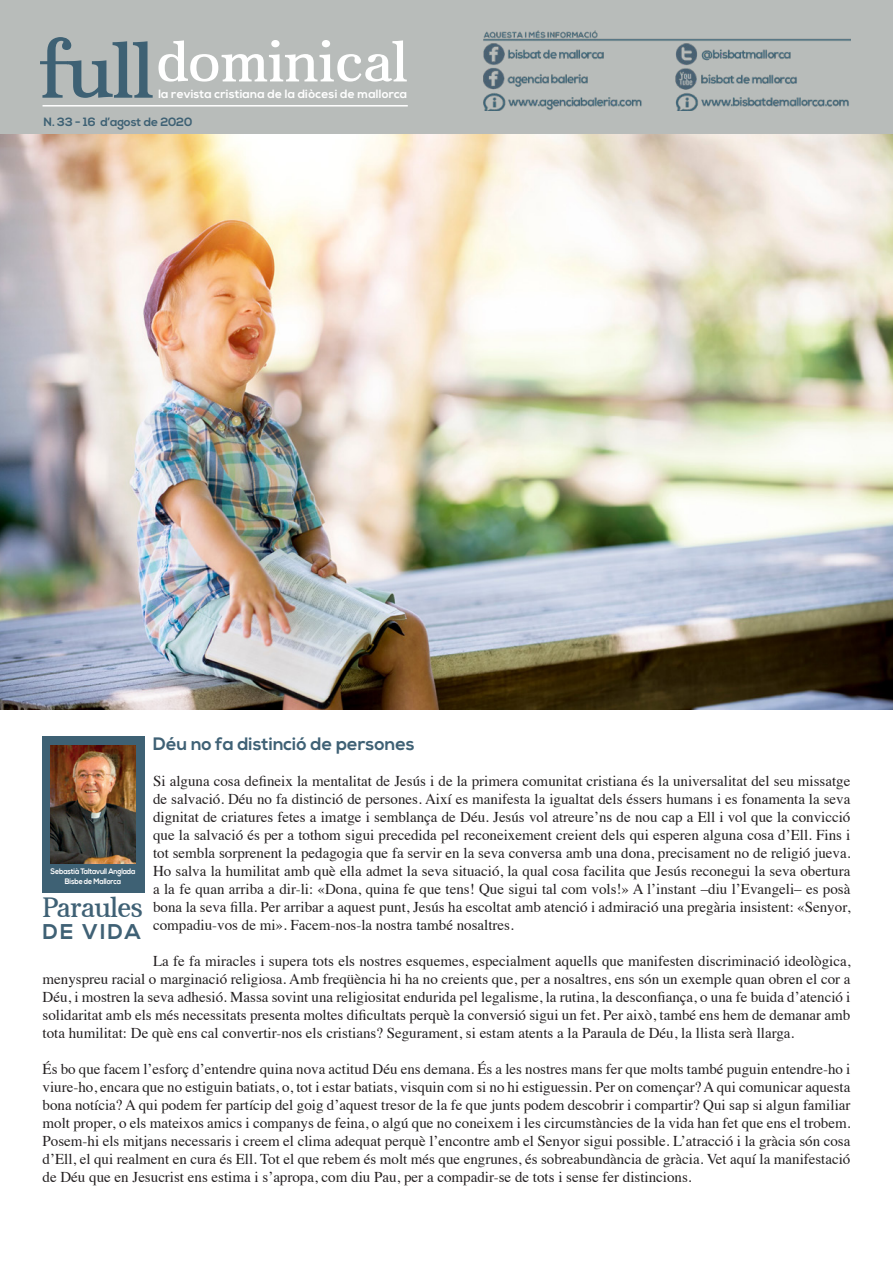
<style>
.page{position:relative;width:893px;height:1263px;background:#fff}
.page>*{position:absolute;margin:0;border:0;box-sizing:border-box;transform-origin:0 0}
.t1{font:78.3px "Aver";color:#3e6174;scale:1.05 1}
.t2{font:57px "Aver";letter-spacing:-.01em;color:#fff;scale:1.05 1}
.t3{font:28.5px "Aver";letter-spacing:-.02em;color:#3f6175}
.t4{font:700 21.3px "Nexa";letter-spacing:.1em;color:#3f6175}
.TITULO_NOTICIA{font:700 18px "Nexa";color:#3f6175}
.TEXTO_NOTICIAS{font:15px/18px "Times";color:#231f20;text-align:justify}
.t5{font:700 12px "Nexa";letter-spacing:.01em;color:#fff}
.t6{font:700 12px "Nexa";letter-spacing:-.005em;color:#3e6174}
.t7{font:700 7.95px "Nexa";letter-spacing:-.02em;color:#fff;scale:.89 1}
</style>
<div class="page">
<img style="left:0;top:134px;width:893px;height:575px">
<div style="left:0;top:0;width:893px;height:134px;background:#b8bcba"></div>
<hr style="left:43px;top:105px;width:365px;height:2px;background:#fff">
<img style="left:483px;top:30px;width:367px;height:81px">
<div style="left:43px;top:737px;width:102px;height:156px;background:#3e6174"></div>
<img style="left:51px;top:746px;width:85px;height:117px">
<p class="t1" style="left:38px;top:28px;width:112px">full</p>
<p class="t2" style="left:156px;top:31px;width:241px">dominical</p>
<p class="t5" style="left:158px;top:87px;width:250px">la revista cristiana de la diòcesi de mallorca</p>
<p class="t6" style="left:44px;top:115px;width:150px">N. 33 - 16 d’agost de 2020</p>
<p class="TITULO_NOTICIA" style="left:153px;top:734px;width:263px">Déu no fa distinció de persones</p>
<p class="TEXTO_NOTICIAS" style="left:153px;top:771px;width:699px">Si alguna cosa defineix la mentalitat de Jesús i de la primera comunitat cristiana és la universalitat del seu missatge de salvació. Déu no fa distinció de persones. Així es manifesta la igualtat dels éssers humans i es fonamenta la seva dignitat de criatures fetes a imatge i semblança de Déu. Jesús vol atreure’ns de nou cap a Ell i vol que la convicció que la salvació és per a tothom sigui precedida pel reconeixement creient dels qui esperen alguna cosa d’Ell. Fins i tot sembla sorprenent la pedagogia que fa servir en la seva conversa amb una dona, precisament no de religió jueva.<br>Ho salva la humilitat amb què ella admet la seva situació, la qual cosa facilita que Jesús reconegui la seva obertura a la fe quan arriba a dir-li: «Dona, quina fe que tens! Que sigui tal com vols!» A l’instant –diu l’Evangeli– es posà bona la seva filla. Per arribar a aquest punt, Jesús ha escoltat amb atenció i admiració una pregària insistent: «Senyor, compadiu-vos de mi». Facem-nos-la nostra també nosaltres.</p>
<p class="TEXTO_NOTICIAS" style="left:43px;top:951px;width:809px;text-indent:111px">La fe fa miracles i supera tots els nostres esquemes, especialment aquells que manifesten discriminació ideològica, menyspreu racial o marginació religiosa. Amb freqüència hi ha no creients que, per a nosaltres, ens són un exemple quan obren el cor a Déu, i mostren la seva adhesió. Massa sovint una religiositat endurida pel legalisme, la rutina, la desconfiança, o una fe buida d’atenció i solidaritat amb els més necessitats presenta moltes dificultats perquè la conversió sigui un fet. Per això, també ens hem de demanar amb tota humilitat: De què ens cal convertir-nos els cristians? Segurament, si estam atents a la Paraula de Déu, la llista serà llarga.</p>
<p class="TEXTO_NOTICIAS" style="left:43px;top:1059px;width:809px">És bo que facem l’esforç d’entendre quina nova actitud Déu ens demana. És a les nostres mans fer que molts també puguin entendre-ho i viure-ho, encara que no estiguin batiats, o, tot i estar batiats, visquin com si no hi estiguessin. Per on començar? A qui comunicar aquesta bona notícia? A qui podem fer partícip del goig d’aquest tresor de la fe que junts podem descobrir i compartir? Qui sap si algun familiar molt proper, o els mateixos amics i companys de feina, o algú que no coneixem i les circumstàncies de la vida han fet que ens el trobem.<br>Posem-hi els mitjans necessaris i creem el clima adequat perquè l’encontre amb el Senyor sigui possible. L’atracció i la gràcia són cosa d’Ell, el qui realment en cura és Ell. Tot el que rebem és molt més que engrunes, és sobreabundància de gràcia. Vet aquí la manifestació de Déu que en Jesucrist ens estima i s’apropa, com diu Pau, per a compadir-se de tots i sense fer distincions.</p>
<p class="t7" style="left:50px;top:867px;width:97px">Sebastià Taltavull Anglada</p>
<p class="t7" style="left:65px;top:876px;width:65px">Bisbe de Mallorca</p>
<p class="t3" style="left:43px;top:892px;width:102px">Paraules</p>
<p class="t4" style="left:43px;top:919px;width:99px">DE VIDA</p>
</div>
